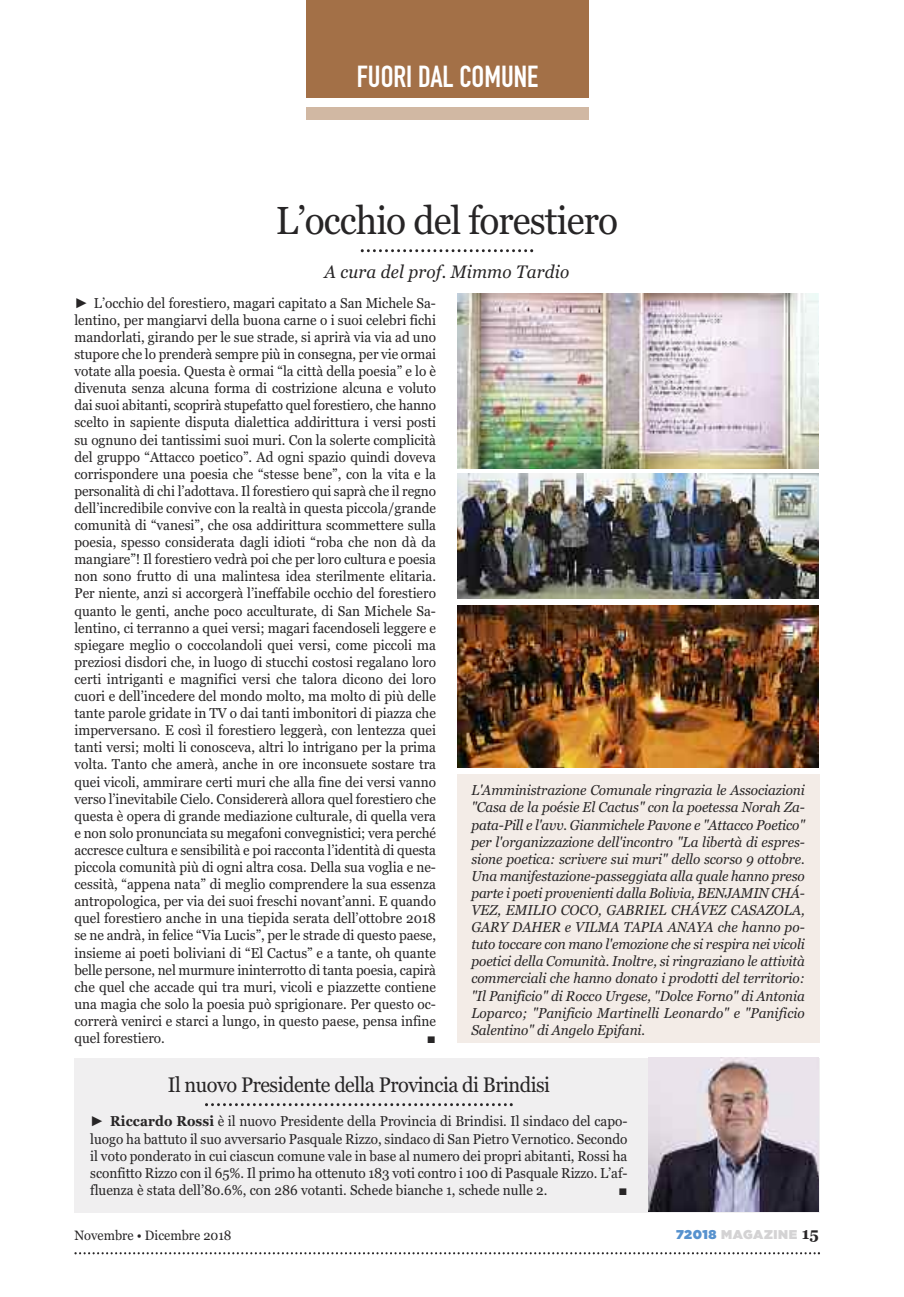
<style>
.page{position:relative;width:904px;height:1297px;background:#fff}
.page>*{position:absolute;margin:0;border:0;box-sizing:border-box;transform-origin:0 0}
.t1{font:39px "Georgia";letter-spacing:-.025em;color:#272526;scale:.95 1}
.t2{font:30px "DIN Engschrift Std";color:#fff}
.t3{font:21px "Georgia";letter-spacing:-.025em;color:#272526;scale:.95 1}
.t4{font:italic 18px "Georgia";letter-spacing:.01em;color:#272526;scale:.95 1}
.t5{font:14.25px/17.1px "Georgia";color:#272526;text-align:justify;scale:.95 1}
.t6{font:italic 14.25px/17.1px "Georgia";color:#272526;text-align:justify;scale:.95 1}
.t7{font:14.25px "Arial";color:#272526;scale:1.05 1}
.t8{font:13.5px "Georgia";color:#272526;scale:.95 1}
.t9{font:900 12.75px "Gotham";letter-spacing:.05em;color:#d4d3d4}
.s1{font-family:"Arial"}
.s2{font-weight:700}
.s3{color:#5792ce}
.s4{font-family:"Georgia";font-weight:700;font-size:16.5px;color:#272526}
</style>
<div class="page">
<svg style="left:74px;top:1252px;width:746px;height:2px"></svg>
<div style="left:306px;top:0;width:282px;height:98px;background:#a37047"></div>
<div style="left:306px;top:108px;width:282px;height:12px;background:#d1b8a3"></div>
<img style="left:457px;top:474px;width:361px;height:124px">
<img style="left:457px;top:606px;width:361px;height:161px">
<img style="left:457px;top:294px;width:361px;height:174px">
<div style="left:74px;top:1058px;width:745px;height:155px;background:#f0eff0"></div>
<svg style="left:205px;top:1103px;width:308px;height:3px"></svg>
<img style="left:648px;top:1058px;width:170px;height:154px">
<svg style="left:361px;top:249px;width:172px;height:3px"></svg>
<div style="left:457px;top:775px;width:362px;height:268px;background:#f3ece7"></div>
<h2 class="t2" style="left:357px;top:59px;width:183px">FUORI DAL COMUNE</h2>
<h1 class="t1" style="left:276px;top:197px;width:361px">L’occhio del forestiero</h1>
<p class="t4" style="left:324px;top:261px;width:259px">A cura del prof. Mimmo Tardio</p>
<p class="t5" style="left:74px;top:294px;width:382px"><span class="s1">►</span> L’occhio del forestiero, magari capitato a San Michele Sa&shy;lentino, per mangiarvi della buona carne o i suoi celebri fichi mandorlati, girando per le sue strade, si aprirà via via ad uno stupore che lo prenderà sempre più in consegna, per vie ormai votate alla poesia. Questa è ormai “la città della poesia” e lo è divenuta senza alcuna forma di costrizione alcuna e voluto dai suoi abitanti, scoprirà stupefatto quel forestiero, che hanno scelto in sapiente disputa dialettica addirittura i versi posti su ognuno dei tantissimi suoi muri. Con la solerte complicità del gruppo “Attacco poetico”. Ad ogni spazio quindi doveva corrispondere una poesia che “stesse bene”, con la vita e la personalità di chi l’adottava. Il forestiero qui saprà che il regno dell’incredibile convive con la realtà in questa piccola/grande comunità di “vanesi”, che osa addirittura scommettere sulla poesia, spesso considerata dagli idioti “roba che non dà da mangiare”! Il forestiero vedrà poi che per loro cultura e poesia non sono frutto di una malintesa idea sterilmente elitaria.<br>Per niente, anzi si accorgerà l’ineffabile occhio del forestiero quanto le genti, anche poco acculturate, di San Michele Sa&shy;lentino, ci terranno a quei versi; magari facendoseli leggere e spiegare meglio o coccolandoli quei versi, come piccoli ma preziosi disdori che, in luogo di stucchi costosi regalano loro certi intriganti e magnifici versi che talora dicono dei loro cuori e dell’incedere del mondo molto, ma molto di più delle tante parole gridate in TV o dai tanti imbonitori di piazza che imperversano. E così il forestiero leggerà, con lentezza quei tanti versi; molti li conosceva, altri lo intrigano per la prima volta. Tanto che amerà, anche in ore inconsuete sostare tra quei vicoli, ammirare certi muri che alla fine dei versi vanno verso l’inevitabile Cielo. Considererà allora quel forestiero che questa è opera di grande mediazione culturale, di quella vera e non solo pronunciata su megafoni convegnistici; vera perché accresce cultura e sensibilità e poi racconta l’identità di questa piccola comunità più di ogni altra cosa. Della sua voglia e ne&shy;cessità, “appena nata” di meglio comprendere la sua essenza antropologica, per via dei suoi freschi novant’anni. E quando quel forestiero anche in una tiepida serata dell’ottobre 2018 se ne andrà, in felice “Via Lucis”, per le strade di questo paese, insieme ai poeti boliviani di “El Cactus” e a tante, oh quante belle persone, nel murmure ininterrotto di tanta poesia, capirà che quel che accade qui tra muri, vicoli e piazzette contiene una magia che solo la poesia può sprigionare. Per questo oc&shy;correrà venirci e starci a lungo, in questo paese, pensa infine quel forestiero.</p>
<p class="t7" style="left:427px;top:1030px;width:10px">■</p>
<p class="t6" style="left:471px;top:782px;width:352px">L'Amministrazione Comunale ringrazia le Associazioni "Casa de la poésie El Cactus" con la poetessa Norah Za&shy;pata-Pill e l'avv. Gianmichele Pavone e "Attacco Poetico" per l'organizzazione dell'incontro "La libertà di espres&shy;sione poetica: scrivere sui muri" dello scorso 9 ottobre.<br>Una manifestazione-passeggiata alla quale hanno preso parte i poeti provenienti dalla Bolivia, BENJAMIN CHÁ-VEZ, EMILIO COCO, GABRIEL CHÁVEZ CASAZOLA, GARY DAHER e VILMA TAPIA ANAYA che hanno po&shy;tuto toccare con mano l'emozione che si respira nei vicoli poetici della Comunità. Inoltre, si ringraziano le attività commerciali che hanno donato i prodotti del territorio: "Il Panificio" di Rocco Urgese, "Dolce Forno" di Antonia Loparco; "Panificio Martinelli Leonardo" e "Panificio Salentino" di Angelo Epifani.</p>
<h3 class="t3" style="left:168px;top:1072px;width:404px">Il nuovo Presidente della Provincia di Brindisi</h3>
<p class="t5" style="left:90px;top:1113px;width:567px"><span class="s1">►</span> <span class="s2">Riccardo Rossi</span> è il nuovo Presidente della Provincia di Brindisi. Il sindaco del capo&shy;luogo ha battuto il suo avversario Pasquale Rizzo, sindaco di San Pietro Vernotico. Secondo il voto ponderato in cui ciascun comune vale in base al numero dei propri abitanti, Rossi ha sconfitto Rizzo con il 65%. Il primo ha ottenuto 183 voti contro i 100 di Pasquale Rizzo. L’af&shy;fluenza è stata dell’80.6%, con 286 votanti. Schede bianche 1, schede nulle 2.</p>
<p class="t7" style="left:618px;top:1181px;width:10px">■</p>
<p class="t8" style="left:74px;top:1228px;width:167px">Novembre • Dicembre 2018</p>
<p class="t9" style="left:676px;top:1230px;width:144px"><span class="s3">72018</span> MAGAZINE <span class="s4">15</span></p>
</div>
